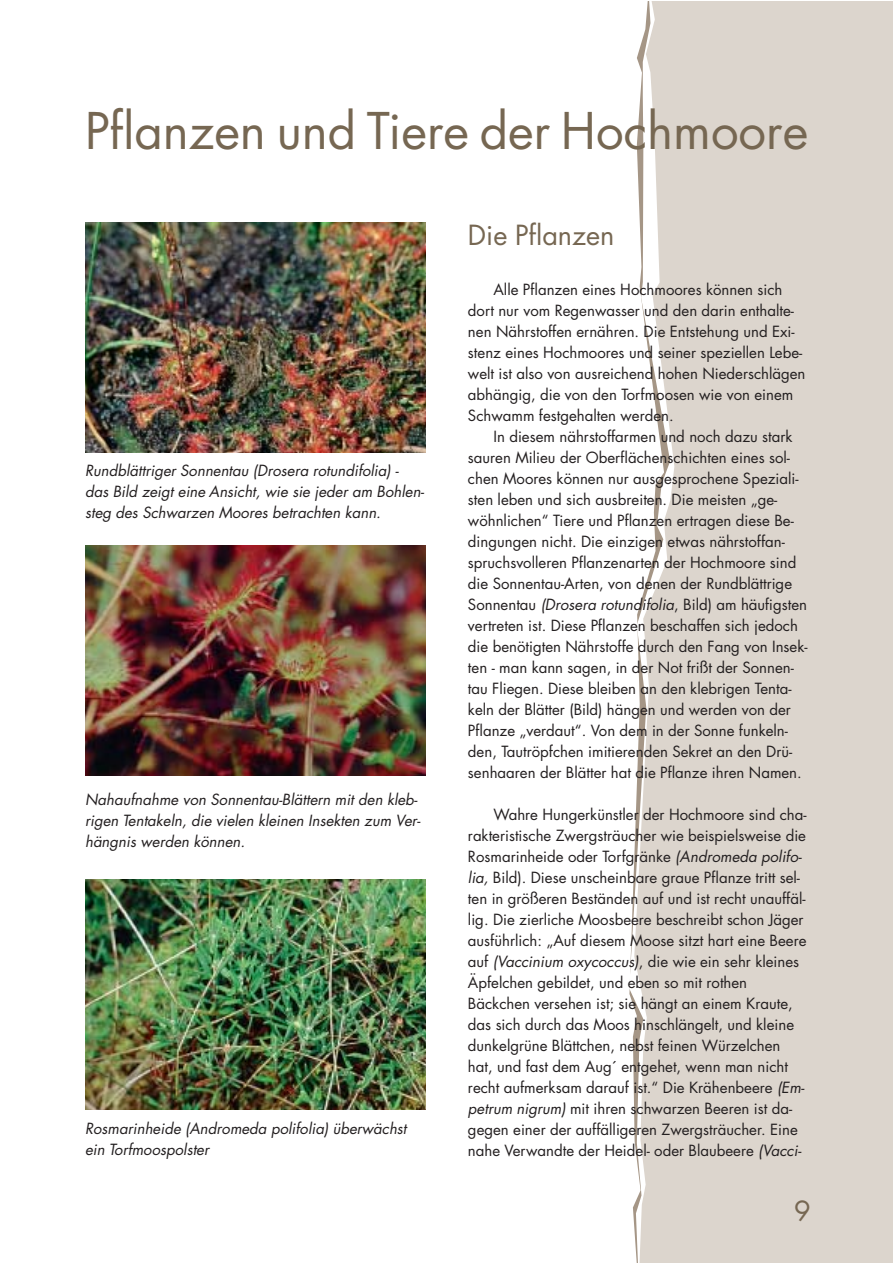
<style>
.page{position:relative;width:893px;height:1263px;background:#fff}
.page>*{position:absolute;margin:0;border:0;box-sizing:border-box;transform-origin:0 0}
.t1{font:49.2px "Futura";color:#766752}
.t2{font:27px "Futura";color:#766752}
.t3{font:15px/21px "Futura";color:#231f20}
.t4{font:italic 15px/21px "Futura";color:#231f20}
.s1{font-style:italic}
</style>
<div class="page">
<div style="left:634px;top:2px;width:258px;height:1260px;background:#dcd5cd"></div>
<img style="left:85px;top:223px;width:340px;height:229px">
<img style="left:85px;top:546px;width:340px;height:229px">
<img style="left:85px;top:880px;width:340px;height:229px">
<h1 class="t1" style="left:85px;top:108px;width:724px">Pflanzen und Tiere der Hochmoore</h1>
<p class="t4" style="left:85px;top:461px;width:341px">Rundblättriger Sonnentau (Drosera rotundifolia) - das Bild zeigt eine Ansicht, wie sie jeder am Bohlen&shy;steg des Schwarzen Moores betrachten kann.</p>
<p class="t4" style="left:85px;top:790px;width:337px">Nahaufnahme von Sonnentau-Blättern mit den kleb&shy;rigen Tentakeln, die vielen kleinen Insekten zum Ver&shy;hängnis werden können.</p>
<p class="t4" style="left:85px;top:1119px;width:323px">Rosmarinheide (Andromeda polifolia) überwächst ein Torfmoospolster</p>
<h2 class="t2" style="left:468px;top:223px;width:148px">Die Pflanzen</h2>
<p class="t3" style="left:468px;top:280px;width:339px;text-indent:26px">Alle Pflanzen eines Hochmoores können sich dort nur vom Regenwasser und den darin enthalte&shy;nen Nährstoffen ernähren. Die Entstehung und Exi&shy;stenz eines Hochmoores und seiner speziellen Lebe&shy;welt ist also von ausreichend hohen Niederschlägen abhängig, die von den Torfmoosen wie von einem Schwamm festgehalten werden.</p>
<p class="t3" style="left:468px;top:427px;width:341px;text-indent:26px">In diesem nährstoffarmen und noch dazu stark sauren Milieu der Oberflächenschichten eines sol&shy;chen Moores können nur ausgesprochene Speziali&shy;sten leben und sich ausbreiten. Die meisten „ge&shy;wöhnlichen“ Tiere und Pflanzen ertragen diese Be&shy;dingungen nicht. Die einzigen etwas nährstoffan&shy;spruchsvolleren Pflanzenarten der Hochmoore sind die Sonnentau-Arten, von denen der Rundblättrige Sonnentau <span class="s1">(Drosera rotundifolia</span>, Bild) am häufigsten vertreten ist. Diese Pflanzen beschaffen sich jedoch die benötigten Nährstoffe durch den Fang von Insek&shy;ten - man kann sagen, in der Not frißt der Sonnen&shy;tau Fliegen. Diese bleiben an den klebrigen Tenta&shy;keln der Blätter (Bild) hängen und werden von der Pflanze „verdaut“. Von dem in der Sonne funkeln&shy;den, Tautröpfchen imitierenden Sekret an den Drü&shy;senhaaren der Blätter hat die Pflanze ihren Namen.</p>
<p class="t3" style="left:468px;top:805px;width:340px;text-indent:26px">Wahre Hungerkünstler der Hochmoore sind cha&shy;rakteristische Zwergsträucher wie beispielsweise die Rosmarinheide oder Torfgränke <span class="s1">(Andromeda polifo&shy;lia,</span> Bild). Diese unscheinbare graue Pflanze tritt sel&shy;ten in größeren Beständen auf und ist recht unauffäl&shy;lig. Die zierliche Moosbeere beschreibt schon Jäger ausführlich: „Auf diesem Moose sitzt hart eine Beere auf <span class="s1">(Vaccinium oxycoccus)</span>, die wie ein sehr kleines Äpfelchen gebildet, und eben so mit rothen Bäckchen versehen ist; sie hängt an einem Kraute, das sich durch das Moos hinschlängelt, und kleine dunkelgrüne Blättchen, nebst feinen Würzelchen hat, und fast dem Aug´ entgehet, wenn man nicht recht aufmerksam darauf ist.“ Die Krähenbeere <span class="s1">(Em&shy;petrum nigrum)</span> mit ihren schwarzen Beeren ist da&shy;gegen einer der auffälligeren Zwergsträucher. Eine nahe Verwandte der Heidel- oder Blaubeere <span class="s1">(Vacci-</span></p>
<h2 class="t2" style="left:794px;top:1199px;width:18px">9</h2>
</div>
